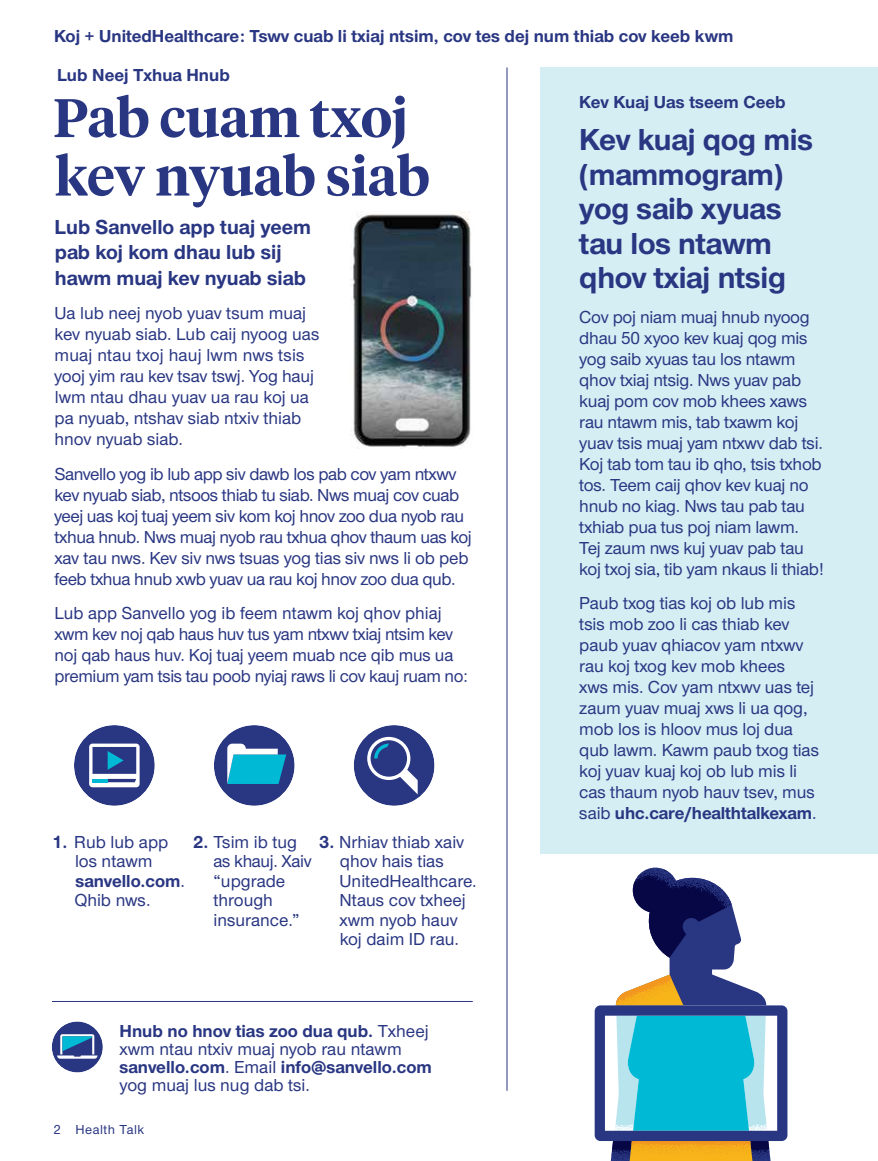
<style>
.page{position:relative;width:878px;height:1161px;background:#fff}
.page>*{position:absolute;margin:0;border:0;box-sizing:border-box;transform-origin:0 0}
.Hed_serif_primary_AM{font:600 54px/58.5px "UHC Serif Headline";color:#293682}
.Hed_sans_primary_AMC{font:700 31.5px/34.5px "UHC Sans";letter-spacing:-.01em;color:#293682}
.Deck_AMC{font:700 21px/25.2px "UHC Sans";color:#293682}
.Sans_no_indent_AMC{font:500 18px/21px "UHC Sans";letter-spacing:-.015em;color:#293682}
.Numbered_List_sans_A{font:500 18px/19.5px "UHC Sans";color:#293682}
.CTA_new_AMC{font:500 18px/18px "UHC Sans";color:#293682}
.t1{font:700 18px "UHC Sans";color:#293682}
.Folio_V_AMC{font:500 13.5px "UHC Sans";letter-spacing:.04em;color:#293682}
.s1{font-weight:700}
</style>
<div class="page">
<hr style="left:52px;top:1001px;width:420px;height:1px;background:#293682">
<div style="left:52px;top:1021px;width:51px;height:51px;background:#293682;border-radius:50%"></div>
<svg style="left:57px;top:1034px;width:40px;height:25px"></svg>
<div style="left:354px;top:725px;width:80px;height:81px;background:#293682;border-radius:50%"></div>
<svg style="left:367px;top:737px;width:50px;height:57px"></svg>
<div style="left:214px;top:725px;width:80px;height:81px;background:#293682;border-radius:50%"></div>
<svg style="left:227px;top:744px;width:59px;height:40px;background:#38b2cf"></svg>
<div style="left:74px;top:725px;width:81px;height:81px;background:#293682;border-radius:50%"></div>
<svg style="left:89px;top:744px;width:51px;height:43px"></svg>
<div style="left:540px;top:68px;width:338px;height:786px;background:#d5eef4"></div>
<hr style="left:506px;top:67px;width:1px;height:1024px;background:#293682">
<img style="left:350px;top:212px;width:122px;height:237px">
<svg style="left:594px;top:868px;width:193px;height:293px"></svg>
<p class="t1" style="left:54px;top:24px;width:681px">Koj + UnitedHealthcare: Tswv cuab li txiaj ntsim, cov tes dej num thiab cov keeb kwm</p>
<p class="t1" style="left:57px;top:63px;width:174px">Lub Neej Txhua Hnub</p>
<p class="Hed_serif_primary_AM" style="left:53px;top:86px;width:378px">Pab cuam txoj kev nyuab siab</p>
<p class="Deck_AMC" style="left:55px;top:214px;width:258px">Lub Sanvello app tuaj yeem pab koj kom dhau lub sij hawm muaj kev nyuab siab</p>
<p class="Sans_no_indent_AMC" style="left:54px;top:302px;width:267px">Ua lub neej nyob yuav tsum muaj kev nyuab siab. Lub caij nyoog uas muaj ntau txoj hauj lwm nws tsis yooj yim rau kev tsav tswj. Yog hauj lwm ntau dhau yuav ua rau koj ua pa nyuab, ntshav siab ntxiv thiab hnov nyuab siab.</p>
<p class="Sans_no_indent_AMC" style="left:54px;top:462px;width:419px">Sanvello yog ib lub app siv dawb los pab cov yam ntxwv kev nyuab siab, ntsoos thiab tu siab. Nws muaj cov cuab yeej uas koj tuaj yeem siv kom koj hnov zoo dua nyob rau txhua hnub. Nws muaj nyob rau txhua qhov thaum uas koj xav tau nws. Kev siv nws tsuas yog tias siv nws li ob peb feeb txhua hnub xwb yuav ua rau koj hnov zoo dua qub.</p>
<p class="Sans_no_indent_AMC" style="left:54px;top:602px;width:415px">Lub app Sanvello yog ib feem ntawm koj qhov phiaj xwm kev noj qab haus huv tus yam ntxwv txiaj ntsim kev noj qab haus huv. Koj tuaj yeem muab nce qib mus ua premium yam tsis tau poob nyiaj raws li cov kauj ruam no:</p>
<p class="Numbered_List_sans_A" style="left:74px;top:831px;width:112px;text-indent:-22px"><span class="s1">1.</span> Rub lub app los ntawm <span class="s1">sanvello.com</span>.<br>Qhib nws.</p>
<p class="Numbered_List_sans_A" style="left:213px;top:831px;width:100px;text-indent:-20px"><span class="s1">2.</span> Tsim ib tug as khauj. Xaiv “upgrade through insurance.”</p>
<p class="Numbered_List_sans_A" style="left:339px;top:831px;width:139px;text-indent:-20px"><span class="s1">3.</span> Nrhiav thiab xaiv qhov hais tias<br>UnitedHealthcare.<br>Ntaus cov txheej xwm nyob hauv koj daim ID rau.</p>
<p class="CTA_new_AMC" style="left:120px;top:1021px;width:314px"><span class="s1">Hnub no hnov tias zoo dua qub.</span> Txheej xwm ntau ntxiv muaj nyob rau ntawm <span class="s1">sanvello.com</span>. Email <span class="s1">info@sanvello.com </span>yog muaj lus nug dab tsi.</p>
<p class="Folio_V_AMC" style="left:54px;top:1120px;width:92px">2 Health Talk</p>
<p class="t1" style="left:579px;top:90px;width:208px">Kev Kuaj Uas tseem Ceeb</p>
<p class="Hed_sans_primary_AMC" style="left:579px;top:121px;width:235px">Kev kuaj qog mis (mammogram) yog saib xyuas tau los ntawm qhov txiaj ntsig</p>
<p class="Sans_no_indent_AMC" style="left:579px;top:305px;width:246px">Cov poj niam muaj hnub nyoog dhau 50 xyoo kev kuaj qog mis yog saib xyuas tau los ntawm qhov txiaj ntsig. Nws yuav pab kuaj pom cov mob khees xaws rau ntawm mis, tab txawm koj yuav tsis muaj yam ntxwv dab tsi.<br>Koj tab tom tau ib qho, tsis txhob tos. Teem caij qhov kev kuaj no hnub no kiag. Nws tau pab tau txhiab pua tus poj niam lawm.<br>Tej zaum nws kuj yuav pab tau koj txoj sia, tib yam nkaus li thiab!</p>
<p class="Sans_no_indent_AMC" style="left:579px;top:592px;width:241px">Paub txog tias koj ob lub mis tsis mob zoo li cas thiab kev paub yuav qhiacov yam ntxwv rau koj txog kev mob khees<br>xws mis. Cov yam ntxwv uas tej zaum yuav muaj xws li ua qog, mob los is hloov mus loj dua qub lawm. Kawm paub txog tias koj yuav kuaj koj ob lub mis li cas thaum nyob hauv tsev, mus saib <span class="s1">uhc.care/healthtalkexam</span>.</p>
</div>
